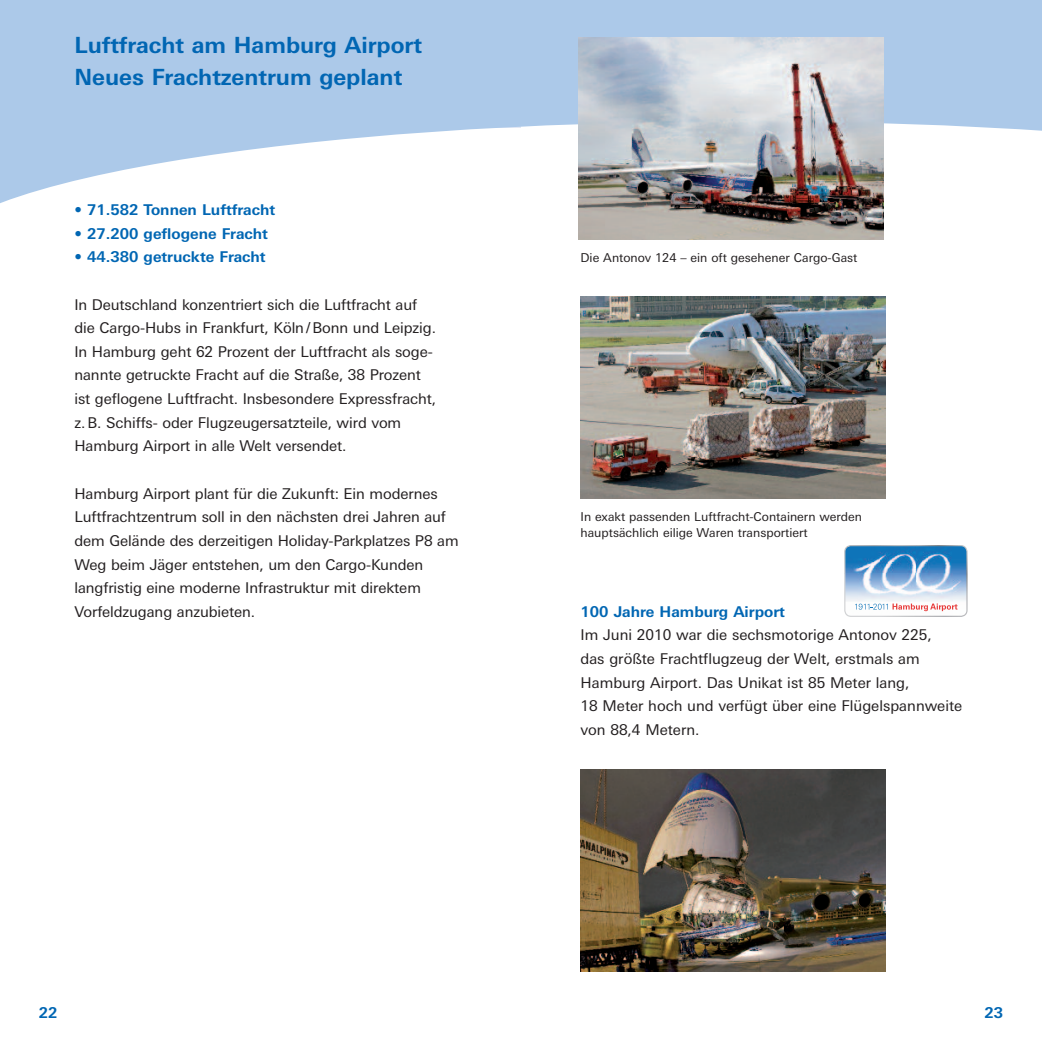
<style>
.page{position:relative;width:1042px;height:1042px;background:#fff}
.page>*{position:absolute;margin:0;border:0;box-sizing:border-box;transform-origin:0 0}
.t1{font:700 22.4px/31.7px "LT Univers Basic";color:#0166b3}
.t2{font:14.88px/23.6px "LT Univers Basic";letter-spacing:-.005em;color:#231f20}
.t3{font:700 14.88px "LT Univers Basic";color:#0166b3}
.t4{font:12.25px/15.8px "LT Univers Basic";color:#231f20}
</style>
<div class="page">
<svg style="left:0;top:0;width:1042px;height:209px;fill:#acc9e9"></svg>
<img style="left:579px;top:37px;width:304px;height:202px">
<img style="left:580px;top:296px;width:305px;height:203px">
<img style="left:580px;top:769px;width:305px;height:202px">
<svg style="left:844px;top:545px;width:123px;height:72px"></svg>
<h1 class="t1" style="left:74px;top:32px;width:349px">Luftfracht am Hamburg Airport<br>Neues Frachtzentrum geplant</h1>
<p class="t3" style="left:74px;top:204px;width:202px">• 71.582 Tonnen Luftfracht</p>
<p class="t3" style="left:74px;top:228px;width:195px">• 27.200 geflogene Fracht</p>
<p class="t3" style="left:74px;top:251px;width:193px">• 44.380 getruckte Fracht</p>
<p class="t2" style="left:74px;top:294px;width:363px">In Deutschland konzentriert sich die Luftfracht auf die Cargo-Hubs in Frankfurt, Köln/Bonn und Leipzig.<br>In Hamburg geht 62 Prozent der Luftfracht als soge&shy;nannte getruckte Fracht auf die Straße, 38 Prozent ist geflogene Luftfracht. Insbesondere Expressfracht, z.B. Schiffs- oder Flugzeugersatzteile, wird vom Hamburg Airport in alle Welt versendet.</p>
<p class="t2" style="left:74px;top:483px;width:386px">Hamburg Airport plant für die Zukunft: Ein modernes Luftfrachtzentrum soll in den nächsten drei Jahren auf dem Gelände des derzeitigen Holiday-Parkplatzes P8 am Weg beim Jäger entstehen, um den Cargo-Kunden langfristig eine moderne Infrastruktur mit direktem Vorfeldzugang anzubieten.</p>
<p class="t4" style="left:580px;top:251px;width:278px">Die Antonov 124 – ein oft gesehener Cargo-Gast</p>
<p class="t4" style="left:580px;top:510px;width:283px">In exakt passenden Luftfracht-Containern werden hauptsächlich eilige Waren transportiert</p>
<p class="t3" style="left:580px;top:606px;width:206px">100 Jahre Hamburg Airport</p>
<p class="t2" style="left:580px;top:624px;width:383px">Im Juni 2010 war die sechsmotorige Antonov 225,<br>das größte Frachtflugzeug der Welt, erstmals am Hamburg Airport. Das Unikat ist 85 Meter lang,<br>18 Meter hoch und verfügt über eine Flügelspannweite von 88,4 Metern.</p>
<p class="t3" style="left:39px;top:1007px;width:20px">22</p>
<p class="t3" style="left:984px;top:1007px;width:20px">23</p>
</div>
